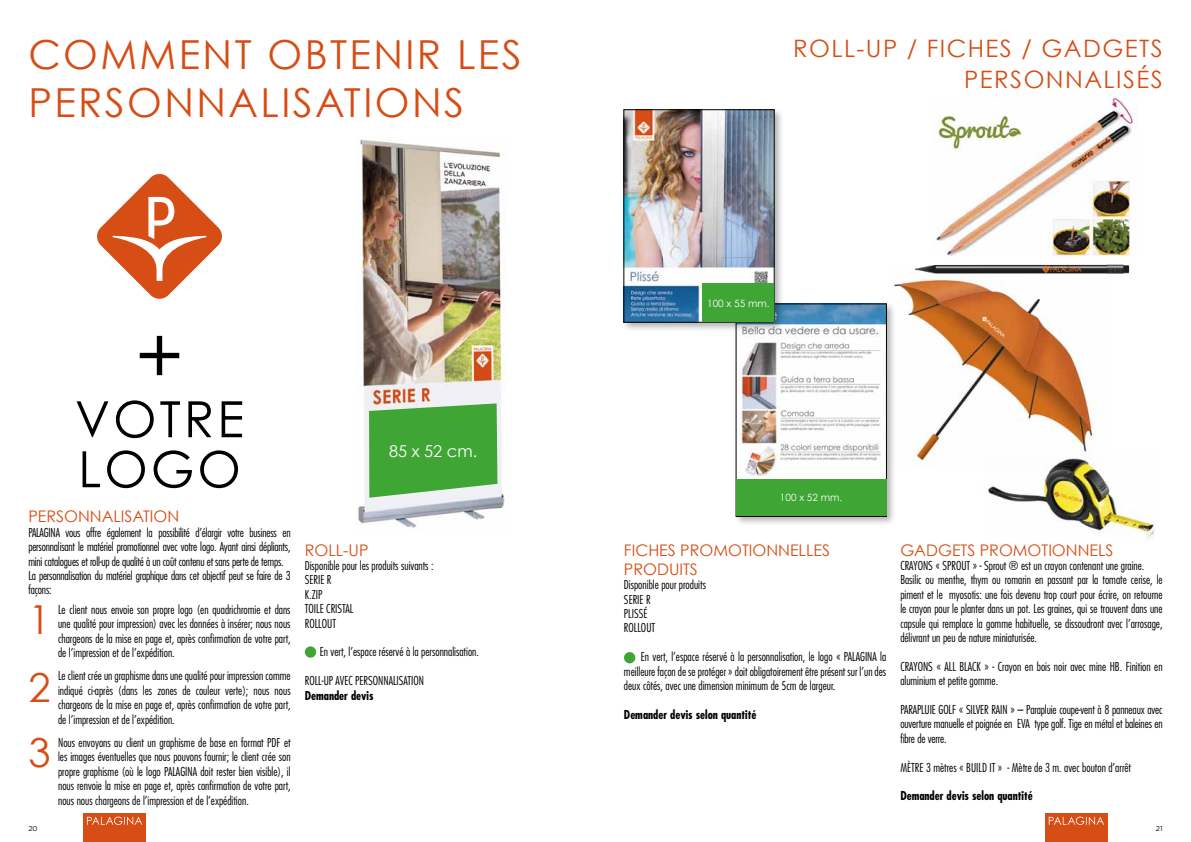
<style>
.page{position:relative;width:1191px;height:842px;background:#fff}
.page>*{position:absolute;margin:0;border:0;box-sizing:border-box;transform-origin:0 0}
.t1{font:50px/50px "Century Gothic";letter-spacing:.06em;color:#000}
.t2{font:40px/66.5px "Century Gothic";letter-spacing:.06em;color:#d64d15}
.t3{font:24px/31.3px "Century Gothic";letter-spacing:.06em;color:#d64d15;text-align:right}
.t4{font:16.3px "Century Gothic";color:#fff}
.t5{font:16px/19.2px "Century Gothic";color:#d64d15}
.t6{font:300 condensed 12px/14.4px "Futura Std";color:#000}
.t7{font:700 condensed 12px "Futura Std";color:#000}
.t8{font:10px "Century Gothic";color:#fff}
.t9{font:7px "Gotham HTF";color:#000}
</style>
<div class="page">
<img style="left:933px;top:95px;width:204px;height:161px">
<div style="left:734px;top:302px;width:162px;height:225px;background:#000;opacity:.3"></div>
<img style="left:738px;top:306px;width:146px;height:173px">
<div style="left:736px;top:304px;width:150px;height:213px;border:1px solid #000"></div>
<div style="left:736px;top:479px;width:150px;height:37px;background:#3fa535"></div>
<svg style="left:140px;top:336px;width:39px;height:39px"></svg>
<svg style="left:97px;top:174px;width:125px;height:125px"></svg>
<div style="left:305px;top:646px;width:11px;height:12px;background:#3fa535;border-radius:50%"></div>
<div style="left:624px;top:652px;width:11px;height:11px;background:#3fa535;border-radius:50%"></div>
<img style="left:987px;top:469px;width:169px;height:71px">
<div style="left:622px;top:108px;width:162px;height:225px;background:#000;opacity:.3"></div>
<img style="left:625px;top:112px;width:147px;height:208px">
<div style="left:623px;top:110px;width:151px;height:212px;border:1px solid #000"></div>
<div style="left:702px;top:284px;width:72px;height:38px;background:#3fa535"></div>
<div style="left:83px;top:814px;width:63px;height:28px;background:#d64d15"></div>
<svg style="left:87px;top:817px;width:55px;height:8px"></svg>
<div style="left:1044px;top:814px;width:63px;height:28px;background:#d64d15"></div>
<svg style="left:1048px;top:817px;width:56px;height:8px"></svg>
<img style="left:358px;top:139px;width:147px;height:389px">
<svg style="left:369px;top:403px;width:128px;height:95px;background:#54ad4c"></svg>
<img style="left:915px;top:264px;width:215px;height:10px">
<img style="left:890px;top:271px;width:216px;height:198px">
<h2 class="t2" style="left:28px;top:30px;width:495px;line-height:48px">COMMENT OBTENIR LES<br>PERSONNALISATIONS</h2>
<h1 class="t1" style="left:75px;top:393px;width:171px">VOTRE<br>LOGO</h1>
<h3 class="t5" style="left:28px;top:507px;width:152px">PERSONNALISATION</h3>
<p class="t6" style="left:28px;top:525px;width:264px">PALAGINA vous offre également la possibilité d’élargir votre business en personnalisant le matériel promotionnel avec votre logo. Ayant ainsi dépliants, mini catalogues et roll-up de qualité à un coût contenu et sans perte de temps.<br>La personnalisation du matériel graphique dans cet objectif peut se faire de 3 façons:</p>
<p class="t6" style="left:58px;top:602px;width:234px;text-align:justify">Le client nous envoie son propre logo (en quadrichromie et dans une qualité pour impression) avec les données à insérer; nous nous chargeons de la mise en page et, après confirmation de votre part, de l’impression et de l’expédition.</p>
<p class="t6" style="left:58px;top:669px;width:234px;text-align:justify">Le client crée un graphisme dans une qualité pour impression comme indiqué ci-après (dans les zones de couleur verte); nous nous chargeons de la mise en page et, après confirmation de votre part, de l’impression et de l’expédition.</p>
<p class="t6" style="left:58px;top:735px;width:234px;text-align:justify">Nous envoyons au client un graphisme de base en format PDF et les images éventuelles que nous pouvons fournir; le client crée son propre graphisme (où le logo PALAGINA doit rester bien visible), il nous renvoie la mise en page et, après confirmation de votre part, nous nous chargeons de l’impression et de l’expédition.</p>
<h2 class="t2" style="left:28px;top:586px;width:24px;text-align:justify">1<br>2<br>3</h2>
<h3 class="t4" style="left:389px;top:441px;width:89px">85 x 52 cm.</h3>
<h3 class="t5" style="left:305px;top:540px;width:65px">ROLL-UP</h3>
<p class="t6" style="left:305px;top:558px;width:130px">Disponible pour les produits suivants :<br>SERIE R<br>K.ZIP<br>TOILE CRISTAL<br>ROLLOUT</p>
<p class="t6" style="left:320px;top:645px;width:161px">En vert, l’espace réservé à la personnalisation.</p>
<p class="t6" style="left:305px;top:674px;width:121px">ROLL-UP AVEC PERSONNALISATION</p>
<p class="t7" style="left:305px;top:688px;width:70px">Demander devis</p>
<h3 class="t3" style="left:793px;top:32px;width:371px">ROLL-UP / FICHES / GADGETS<br>PERSONNALISÉS</h3>
<p class="t8" style="left:707px;top:297px;width:64px">100 x 55 mm.</p>
<p class="t8" style="left:780px;top:492px;width:64px">100 x 52 mm.</p>
<h3 class="t5" style="left:624px;top:540px;width:207px">FICHES PROMOTIONNELLES<br>PRODUITS</h3>
<p class="t6" style="left:624px;top:578px;width:83px">Disponible pour produits<br>SERIE R<br>PLISSÉ<br>ROLLOUT</p>
<p class="t6" style="left:624px;top:650px;width:264px;text-align:justify;text-indent:17px">En vert, l’espace réservé à la personnalisation, le logo « PALAGINA la meilleure façon de se protéger » doit obligatoirement être présent sur l’un des deux côtés, avec une dimension minimum de 5cm de largeur.</p>
<p class="t7" style="left:624px;top:707px;width:134px">Demander devis selon quantité</p>
<h3 class="t5" style="left:900px;top:540px;width:215px">GADGETS PROMOTIONNELS</h3>
<p class="t6" style="left:900px;top:558px;width:264px">CRAYONS « SPROUT » - Sprout ® est un crayon contenant une graine.<br>Basilic ou menthe, thym ou romarin en passant par la tomate cerise, le piment et le myosotis: une fois devenu trop court pour écrire, on retourne le crayon pour le planter dans un pot. Les graines, qui se trouvent dans une capsule qui remplace la gomme habituelle, se dissoudront avec l’arrosage, délivrant un peu de nature miniaturisée.</p>
<p class="t6" style="left:900px;top:659px;width:264px">CRAYONS « ALL BLACK » - Crayon en bois noir avec mine HB. Finition en aluminium et petite gomme.</p>
<p class="t6" style="left:900px;top:702px;width:264px;text-align:justify">PARAPLUIE GOLF « SILVER RAIN » – Parapluie coupe-vent à 8 panneaux avec ouverture manuelle et poignée en EVA type golf. Tige en métal et baleines en fibre de verre.</p>
<p class="t6" style="left:900px;top:760px;width:232px">MÈTRE 3 mètres « BUILD IT » - Mètre de 3 m. avec bouton d’arrêt</p>
<p class="t7" style="left:900px;top:788px;width:134px">Demander devis selon quantité</p>
<p class="t9" style="left:28px;top:824px;width:11px">20</p>
<p class="t9" style="left:1156px;top:824px;width:8px">21</p>
</div>
